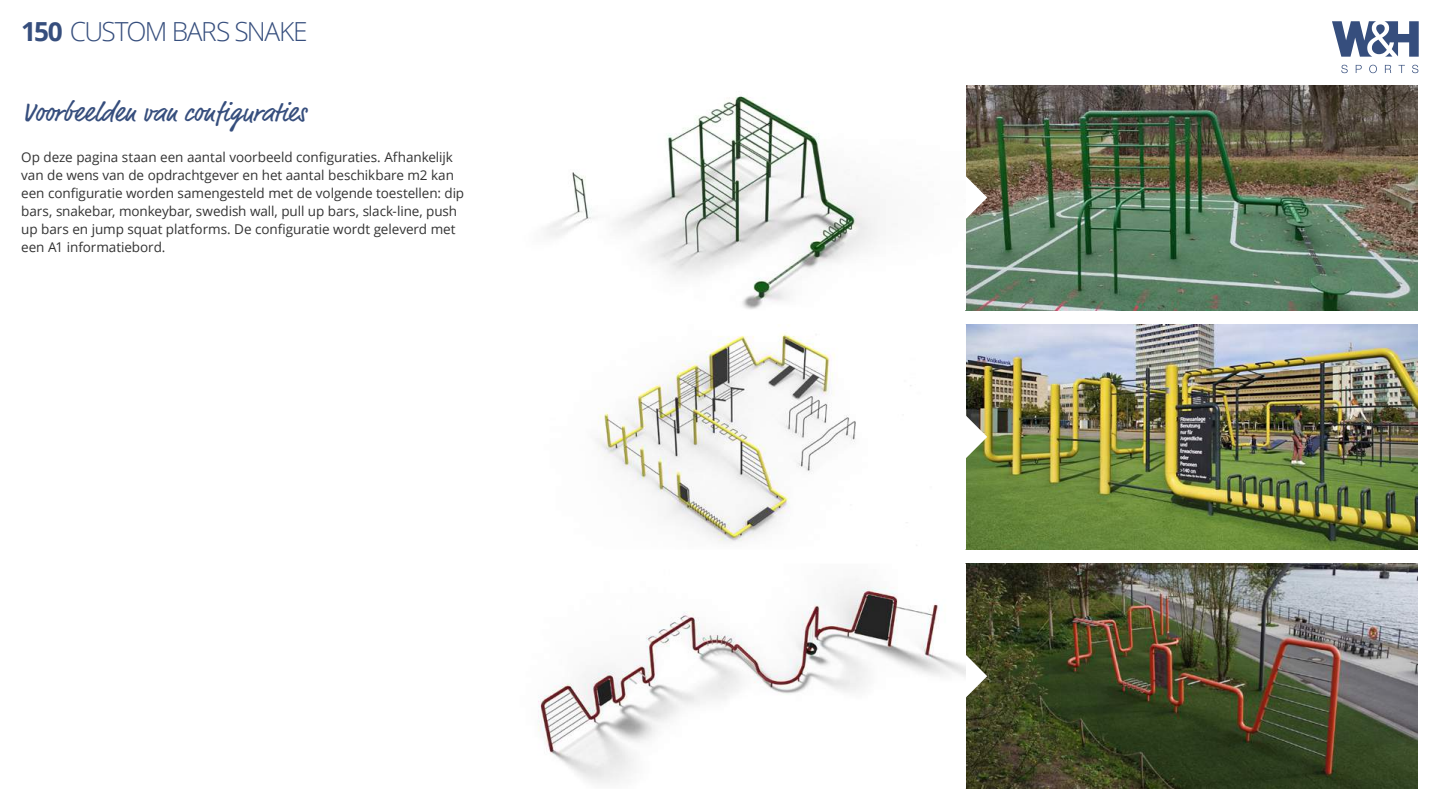
<style>
.page{position:relative;width:1440px;height:810px;background:#fff}
.page>*{position:absolute;margin:0;border:0;box-sizing:border-box;transform-origin:0 0}
.t1{font:27px "Market Pro";letter-spacing:.005em;color:#364e7d}
.t2{font:300 26.25px "Open Sans";letter-spacing:-.05em;color:#364e7d}
.t3{font:13.5px/18px "Open Sans";letter-spacing:-.005em;color:#333}
.s1{font-weight:700}
</style>
<div class="page">
<svg style="left:1341px;top:65px;width:7px;height:8px"></svg>
<svg style="left:1356px;top:65px;width:6px;height:8px"></svg>
<svg style="left:1369px;top:65px;width:8px;height:8px"></svg>
<svg style="left:1385px;top:65px;width:6px;height:8px"></svg>
<svg style="left:1398px;top:65px;width:7px;height:8px"></svg>
<svg style="left:1412px;top:65px;width:6px;height:8px"></svg>
<svg style="left:1332px;top:21px;width:87px;height:36px"></svg>
<img style="left:987px;top:324px;width:431px;height:225px">
<img style="left:987px;top:85px;width:431px;height:225px">
<img style="left:987px;top:564px;width:431px;height:225px">
<svg style="left:596px;top:324px;width:391px;height:225px"></svg>
<svg style="left:538px;top:564px;width:449px;height:225px"></svg>
<svg style="left:546px;top:85px;width:441px;height:225px"></svg>
<h2 class="t2" style="left:21px;top:14px;width:288px"><span class="s1">150</span> CUSTOM BARS SNAKE</h2>
<h1 class="t1" style="left:22px;top:94px;width:285px">Voorbeelden van configuraties</h1>
<p class="t3" style="left:21px;top:148px;width:444px">Op deze pagina staan een aantal voorbeeld configuraties. Afhankelijk van de wens van de opdrachtgever en het aantal beschikbare m2 kan een configuratie worden samengesteld met de volgende toestellen: dip bars, snakebar, monkeybar, swedish wall, pull up bars, slack-line, push up bars en jump squat platforms. De configuratie wordt geleverd met een A1 informatiebord.</p>
</div>
